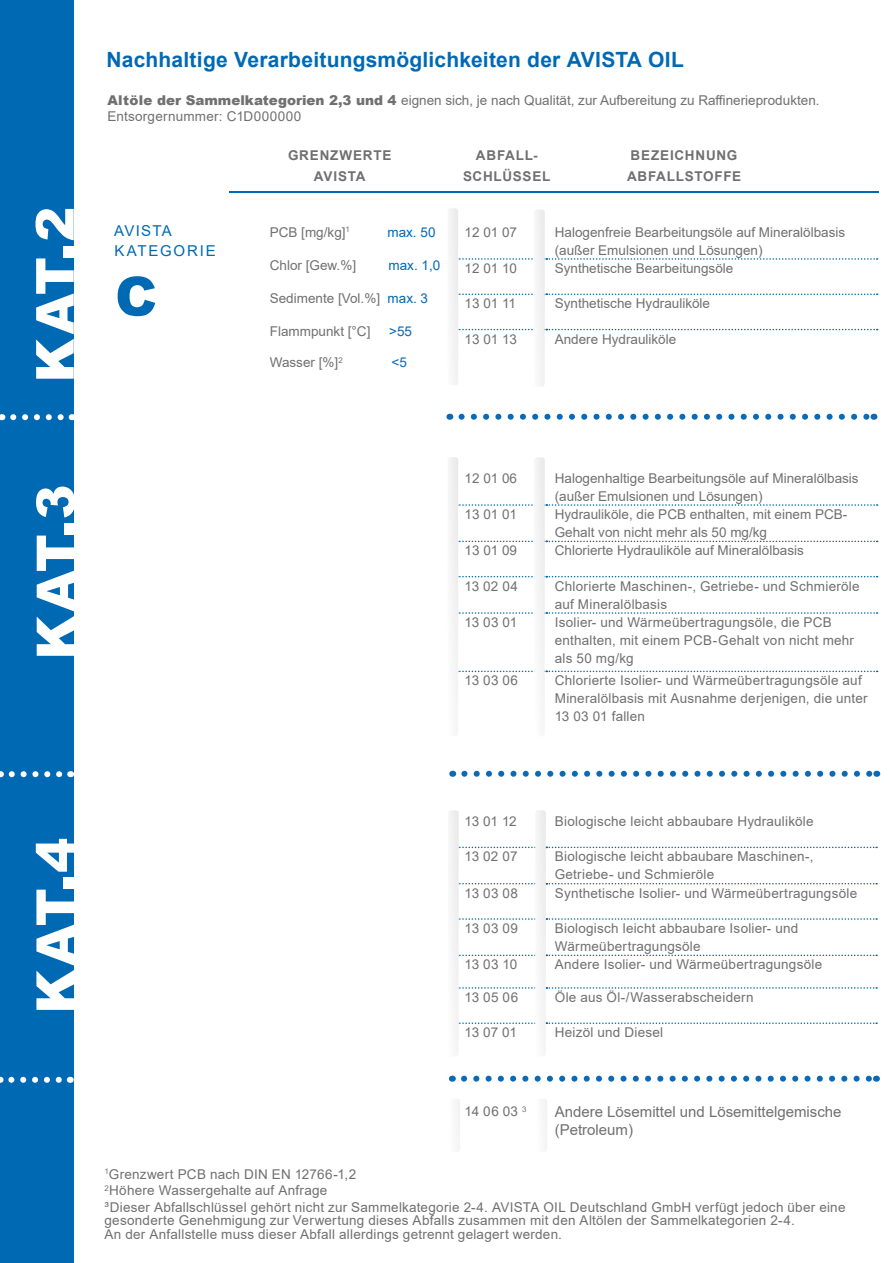
<style>
.page{position:relative;width:893px;height:1263px;background:#fff}
.page>*{position:absolute;margin:0;border:0;box-sizing:border-box;transform-origin:0 0}
.t1{font:900 54px "Arial";color:#0069b4}
.t2{font:900 52.5px "Arial";letter-spacing:.03em;color:#fff}
.t3{font:700 21px "Arial";letter-spacing:.01em;color:#0069b4}
.t4{font:15px/18px "Arial";color:#707070}
.t5{font:15px/19.5px "Arial";letter-spacing:.095em;color:#0069b4}
.t6{font:13.5px/18px "Arial";letter-spacing:.015em;color:#707070}
.t7{font:700 13.5px/21px "Arial";letter-spacing:.055em;color:#707070;text-align:center}
.t8{font:13.5px "Arial";color:#0069b4}
.t9{font:13.5px "Arial";color:#0a6ab7}
.s1{font-weight:900}
.s2{color:#0069b4}
</style>
<div class="page">
<div style="left:0;top:0;width:73px;height:1263px;background:#0069b4"></div>
<svg style="left:450px;top:810px;width:427px;height:231px"></svg>
<hr style="left:230px;top:191px;width:648px;height:2px;background:#0069b4">
<svg style="left:450px;top:208px;width:428px;height:178px"></svg>
<svg style="left:449px;top:457px;width:429px;height:247px"></svg>
<svg style="left:461px;top:414px;width:406px;height:6px"></svg>
<svg style="left:464px;top:771px;width:406px;height:6px"></svg>
<svg style="left:13px;top:414px;width:51px;height:6px"></svg>
<svg style="left:12px;top:771px;width:51px;height:6px"></svg>
<svg style="left:464px;top:1076px;width:406px;height:6px"></svg>
<svg style="left:11px;top:1077px;width:51px;height:6px"></svg>
<svg style="left:544px;top:1099px;width:3px;height:42px"></svg>
<svg style="left:457px;top:1099px;width:3px;height:45px"></svg>
<h2 class="t2" style="left:17px;top:383px;width:177px;rotate:-90deg">KAT.2</h2>
<h3 class="t3" style="left:107px;top:44px;width:579px">Nachhaltige Verarbeitungsmöglichkeiten der AVISTA OIL</h3>
<p class="t6" style="left:107px;top:92px;width:714px;line-height:16.2px"><span class="s1">Altöle der Sammelkategorien 2,3 und 4</span> eignen sich, je nach Qualität, zur Aufbereitung zu Raffinerieprodukten.<br>Entsorgernummer: C1D000000</p>
<p class="t5" style="left:114px;top:221px;width:103px">AVISTA<br>KATEGORIE</p>
<h1 class="t1" style="left:115px;top:257px;width:44px">C</h1>
<p class="t7" style="left:288px;top:145px;width:105px">GRENZWERTE<br>AVISTA</p>
<p class="t7" style="left:627px;top:145px;width:116px;text-align:left">BEZEICHNUNG<br>ABFALLSTOFFE</p>
<p class="t7" style="left:463px;top:145px;width:89px">ABFALL-<br>SCHLÜSSEL</p>
<p class="t6" style="left:270px;top:223px;width:82px">PCB [mg/kg]<sup>1</sup></p>
<p class="t8" style="left:387px;top:223px;width:50px">max. 50</p>
<p class="t6" style="left:270px;top:256px;width:88px">Chlor [Gew.%]</p>
<p class="t8" style="left:389px;top:256px;width:53px">max. 1,0</p>
<p class="t6" style="left:270px;top:289px;width:160px">Sedimente [Vol.%] <span class="s2">max. 3</span></p>
<p class="t6" style="left:270px;top:322px;width:102px">Flammpunkt [°C]</p>
<p class="t8" style="left:389px;top:322px;width:24px">&gt;55</p>
<p class="t6" style="left:270px;top:353px;width:74px">Wasser [%]<sup>2</sup></p>
<p class="t9" style="left:391px;top:353px;width:17px">&lt;5</p>
<p class="t6" style="left:465px;top:223px;width:54px">12 01 07</p>
<p class="t6" style="left:555px;top:223px;width:292px">Halogenfreie Bearbeitungsöle auf Mineralölbasis (außer Emulsionen und Lösungen)</p>
<p class="t6" style="left:465px;top:259px;width:54px">12 01 10</p>
<p class="t6" style="left:555px;top:259px;width:180px">Synthetische Bearbeitungsöle</p>
<p class="t6" style="left:465px;top:294px;width:53px">13 01 11</p>
<p class="t6" style="left:555px;top:294px;width:157px">Synthetische Hydrauliköle</p>
<p class="t6" style="left:465px;top:330px;width:54px">13 01 13</p>
<p class="t6" style="left:555px;top:330px;width:123px">Andere Hydrauliköle</p>
<h2 class="t2" style="left:17px;top:660px;width:177px;rotate:-90deg">KAT.3</h2>
<p class="t6" style="left:465px;top:469px;width:54px">12 01 06</p>
<p class="t6" style="left:555px;top:469px;width:305px">Halogenhaltige Bearbeitungsöle auf Mineralölbasis (außer Emulsionen und Lösungen)</p>
<p class="t6" style="left:465px;top:505px;width:54px">13 01 01</p>
<p class="t6" style="left:555px;top:505px;width:294px">Hydrauliköle, die PCB enthalten, mit einem PCB-<br>Gehalt von nicht mehr als 50 mg/kg</p>
<p class="t6" style="left:465px;top:542px;width:54px">13 01 09</p>
<p class="t6" style="left:555px;top:542px;width:251px">Chlorierte Hydrauliköle auf Mineralölbasis</p>
<p class="t6" style="left:465px;top:577px;width:55px">13 02 04</p>
<p class="t6" style="left:555px;top:577px;width:306px">Chlorierte Maschinen-, Getriebe- und Schmieröle auf Mineralölbasis</p>
<p class="t6" style="left:465px;top:613px;width:54px">13 03 01</p>
<p class="t6" style="left:555px;top:613px;width:301px">Isolier- und Wärmeübertragungsöle, die PCB enthalten, mit einem PCB-Gehalt von nicht mehr als 50 mg/kg</p>
<p class="t6" style="left:465px;top:672px;width:55px">13 03 06</p>
<p class="t6" style="left:555px;top:672px;width:314px">Chlorierte Isolier- und Wärmeübertragungsöle auf<br>Mineralölbasis mit Ausnahme derjenigen, die unter<br>13 03 01 fallen</p>
<h2 class="t2" style="left:17px;top:1014px;width:178px;rotate:-90deg">KAT.4</h2>
<p class="t6" style="left:465px;top:812px;width:54px">13 01 12</p>
<p class="t6" style="left:555px;top:812px;width:260px">Biologische leicht abbaubare Hydrauliköle</p>
<p class="t6" style="left:465px;top:848px;width:54px">13 02 07</p>
<p class="t6" style="left:555px;top:848px;width:260px">Biologische leicht abbaubare Maschinen-,<br>Getriebe- und Schmieröle</p>
<p class="t6" style="left:465px;top:884px;width:55px">13 03 08</p>
<p class="t6" style="left:555px;top:884px;width:304px">Synthetische Isolier- und Wärmeübertragungsöle</p>
<p class="t6" style="left:465px;top:919px;width:55px">13 03 09</p>
<p class="t6" style="left:555px;top:919px;width:245px">Biologisch leicht abbaubare Isolier- und<br>Wärmeübertragungsöle</p>
<p class="t6" style="left:465px;top:955px;width:54px">13 03 10</p>
<p class="t6" style="left:555px;top:955px;width:269px">Andere Isolier- und Wärmeübertragungsöle</p>
<p class="t6" style="left:465px;top:988px;width:55px">13 05 06</p>
<p class="t6" style="left:555px;top:988px;width:200px">Öle aus Öl-/Wasserabscheidern</p>
<p class="t6" style="left:465px;top:1023px;width:54px">13 07 01</p>
<p class="t6" style="left:555px;top:1023px;width:110px">Heizöl und Diesel</p>
<p class="t6" style="left:465px;top:1102px;width:63px">14 06 03 <sup>3</sup></p>
<p class="t4" style="left:555px;top:1103px;width:288px">Andere Lösemittel und Lösemittelgemische (Petroleum)</p>
<p class="t6" style="left:105px;top:1166px;width:742px;line-height:16.5px"><sup>1</sup>Grenzwert PCB nach DIN EN 12766-1,2<br><sup>2</sup>Höhere Wassergehalte auf Anfrage<br>³Dieser Abfallschlüssel gehört nicht zur Sammelkategorie 2-4. AVISTA OIL Deutschland GmbH verfügt jedoch über eine</p>
<p class="t6" style="left:105px;top:1214px;width:692px;line-height:13.5px">gesonderte Genehmigung zur Verwertung dieses Abfalls zusammen mit den Altölen der Sammelkategorien 2-4.<br>An der Anfallstelle muss dieser Abfall allerdings getrennt gelagert werden.</p>
</div>
